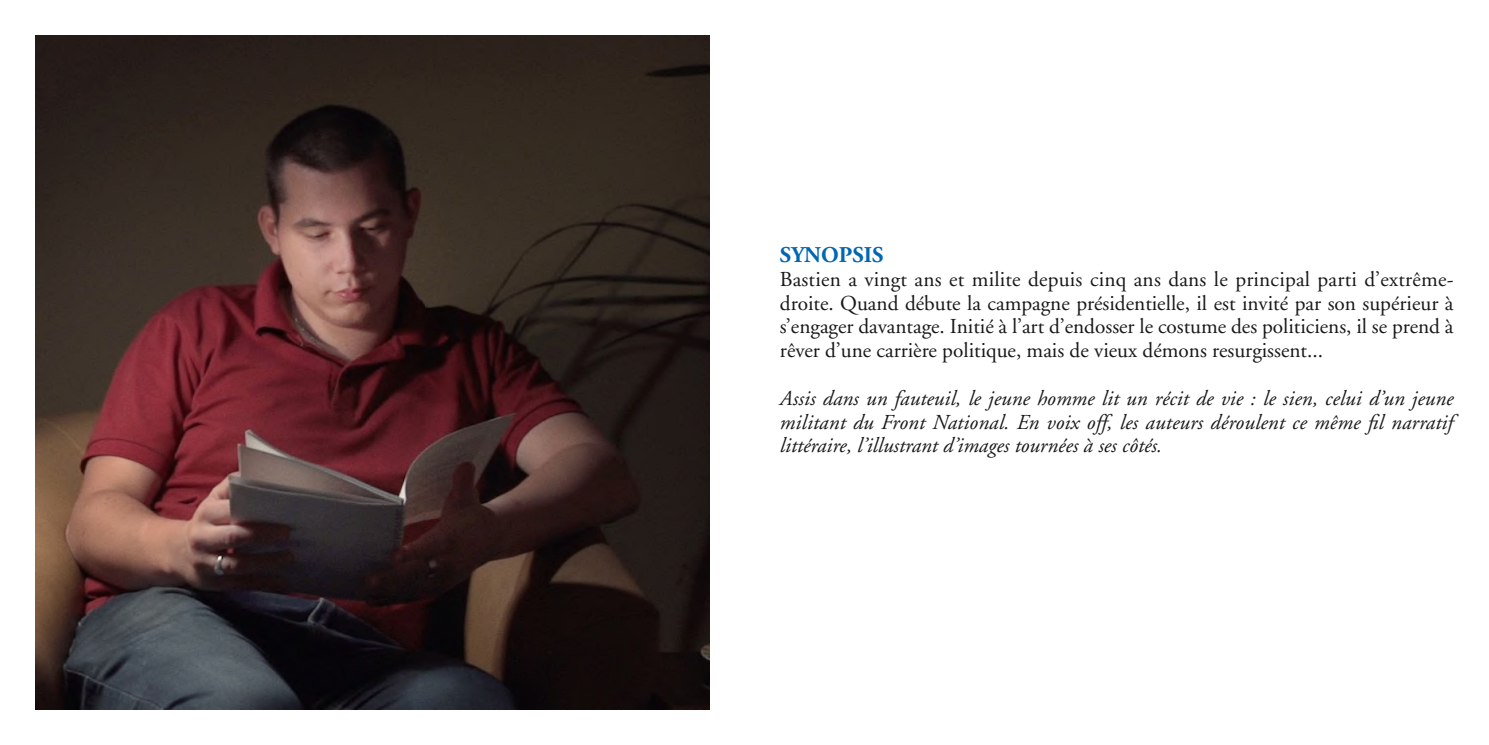
<style>
.page{position:relative;width:1489px;height:745px;background:#fff}
.page>*{position:absolute;margin:0;border:0;box-sizing:border-box;transform-origin:0 0}
.t1{font:700 22.5px "Adobe Garamond";color:#0067b0}
.t2{font:21.25px/23.8px "Adobe Garamond";color:#1a1918;text-align:justify}
.t3{font:italic 21.25px/23.8px "Adobe Garamond";color:#1a1918;text-align:justify}
</style>
<div class="page">
<img style="left:35px;top:35px;width:674px;height:674px">
<p class="t1" style="left:780px;top:242px;width:105px">SYNOPSIS</p>
<p class="t2" style="left:780px;top:268px;width:675px">Bastien a vingt ans et milite depuis cinq ans dans le principal parti d’extrême&shy;droite. Quand débute la campagne présidentielle, il est invité par son supérieur à s’engager davantage. Initié à l’art d’endosser le costume des politiciens, il se prend à rêver d’une carrière politique, mais de vieux démons resurgissent...</p>
<p class="t3" style="left:780px;top:386px;width:675px">Assis dans un fauteuil, le jeune homme lit un récit de vie : le sien, celui d’un jeune militant du Front National. En voix off, les auteurs déroulent ce même fil narratif littéraire, l’illustrant d’images tournées à ses côtés.</p>
</div>
